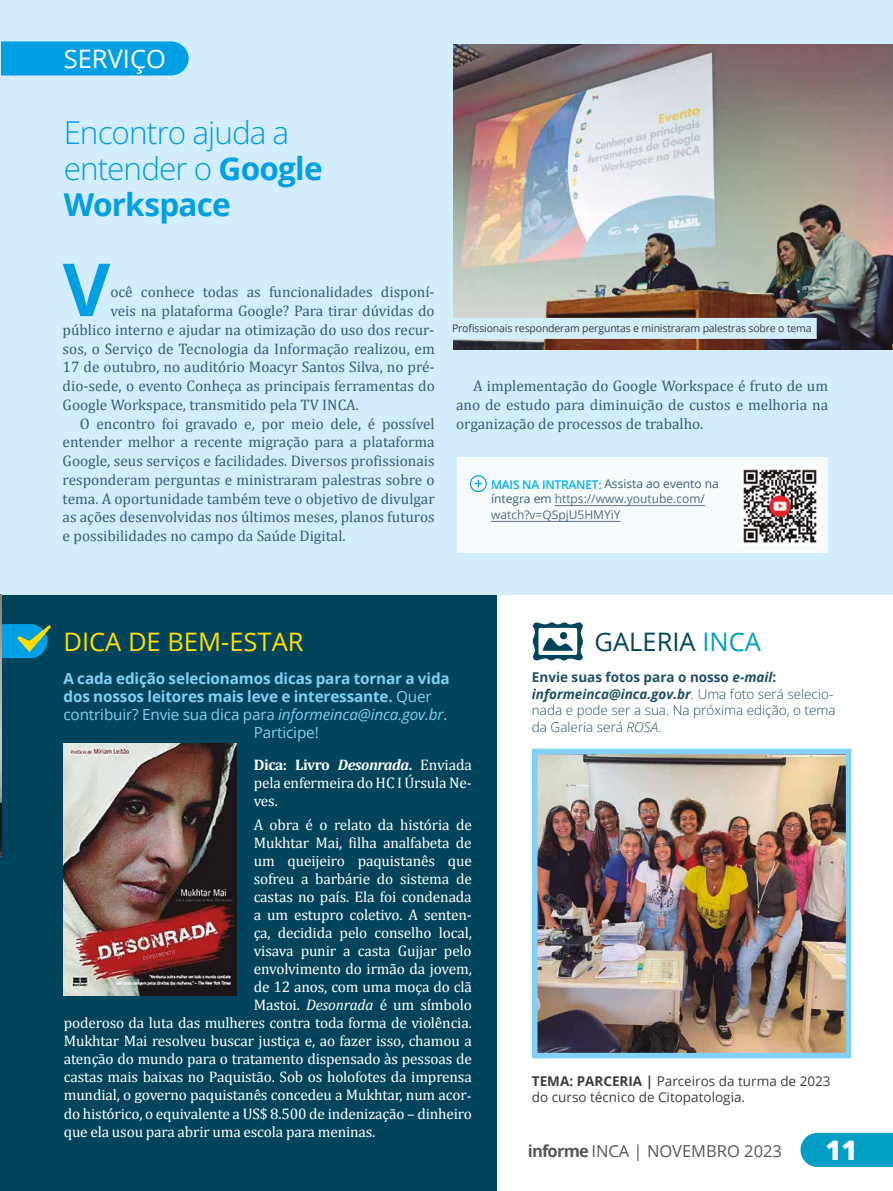
<style>
.page{position:relative;width:893px;height:1191px;background:#fff}
.page>*{position:absolute;margin:0;border:0;box-sizing:border-box;transform-origin:0 0}
.t1{font:700 73.35px "Open Sans";color:#009fe3}
.t2{font:31.5px/36px "Open Sans";letter-spacing:-.03em;color:#009fe3}
.t3{font:800 27px "Open Sans";color:#fff}
.t4{font:25.5px "Open Sans";color:#ffde00}
.t5{font:25.5px "Open Sans";color:#00445b}
.t6{font:25.5px "Open Sans";color:#fff}
.t7{font:16.5px "Open Sans";color:#575756}
.t8{font:15.3px/18.8px "Cambria";color:#395d73;text-align:justify}
.t9{font:15.3px/18px "Cambria";letter-spacing:-.01em;color:#fff;text-align:justify}
.t10{font:700 15.3px "Open Sans";letter-spacing:-.01em;color:#83d0f5}
.t11{font:15.3px "Open Sans";letter-spacing:-.01em;color:#83d0f5}
.t12{font:13.5px/16.5px "Open Sans";color:#204f66}
.t13{font:13.5px/16.5px "Open Sans";color:#3c3c3b}
.t14{font:12px/15.8px "Open Sans";color:#516c82}
.t15{font:10.5px "Open Sans";letter-spacing:-.015em;color:#3c3c3b}
.s1{font-weight:700}
.s2{font-weight:600;color:#00b1eb}
.s3{color:#395d73}
.s4{color:#009dc5}
.s5{font-weight:700;font-style:italic}
.s6{font-style:italic}
.s7{font-weight:400}
</style>
<div class="page">
<div style="left:0;top:0;width:893px;height:595px;background:#d4edfc"></div>
<img style="left:454px;top:45px;width:439px;height:304px">
<div style="left:0;top:595px;width:496px;height:596px;background:#00445b"></div>
<svg style="left:1px;top:624px;width:50px;height:34px;background:#269bb0"></svg>
<svg style="left:533px;top:622px;width:50px;height:39px"></svg>
<div style="left:560px;top:632px;width:7px;height:7px;background:#00445b;border-radius:50%"></div>
<img style="left:539px;top:755px;width:305px;height:296px">
<div style="left:532px;top:748px;width:319px;height:310px;border:6px solid #83d0f5"></div>
<div style="left:1px;top:41px;width:188px;height:34px;background:#009fe3"></div>
<img style="left:0;top:595px;width:1px;height:262px">
<img style="left:64px;top:743px;width:173px;height:252px">
<div style="left:452px;top:318px;width:365px;height:21px;background:#d4edfc"></div>
<div style="left:457px;top:458px;width:371px;height:95px;background:#f6fbfe"></div>
<hr style="left:555px;top:505px;width:150px;height:1px;background:#636f93">
<hr style="left:491px;top:521px;width:130px;height:1px;background:#636f93">
<svg style="left:470px;top:475px;width:17px;height:17px"></svg>
<img style="left:743px;top:469px;width:74px;height:74px">
<svg style="left:800px;top:1132px;width:93px;height:34px;background:#11a3c8"></svg>
<h3 class="t6" style="left:64px;top:41px;width:104px">SERVIÇO</h3>
<h2 class="t2" style="left:64px;top:113px;width:260px">Encontro ajuda a entender o <span class="s1">Google<br>Workspace</span></h2>
<h1 class="t1" style="left:63px;top:238px;width:49px">V</h1>
<p class="t8" style="left:110px;top:283px;width:326px">ocê conhece todas as funcionalidades disponí-</p>
<p class="t8" style="left:110px;top:301px;width:326px">veis na plataforma Google? Para tirar dúvidas do</p>
<p class="t8" style="left:63px;top:320px;width:374px">público interno e ajudar na otimização do uso dos recur-</p>
<p class="t8" style="left:63px;top:339px;width:374px">sos, o Serviço de Tecnologia da Informação realizou, em</p>
<p class="t8" style="left:63px;top:358px;width:374px">17 de outubro, no auditório Moacyr Santos Silva, no pré-</p>
<p class="t8" style="left:63px;top:376px;width:374px">dio-sede, o evento Conheça as principais ferramentas do</p>
<p class="t8" style="left:63px;top:395px;width:298px">Google Workspace, transmitido pela TV INCA.</p>
<p class="t8" style="left:80px;top:414px;width:357px">O encontro foi gravado e, por meio dele, é possível</p>
<p class="t8" style="left:63px;top:433px;width:374px">entender melhor a recente migração para a plataforma</p>
<p class="t8" style="left:63px;top:451px;width:374px">Google, seus serviços e facilidades. Diversos profissionais</p>
<p class="t8" style="left:63px;top:470px;width:374px">responderam perguntas e ministraram palestras sobre o</p>
<p class="t8" style="left:63px;top:489px;width:374px">tema. A oportunidade também teve o objetivo de divulgar</p>
<p class="t8" style="left:63px;top:508px;width:374px">as ações desenvolvidas nos últimos meses, planos futuros</p>
<p class="t8" style="left:63px;top:526px;width:284px">e possibilidades no campo da Saúde Digital.</p>
<p class="t15" style="left:452px;top:321px;width:361px">Profissionais responderam perguntas e ministraram palestras sobre o tema</p>
<p class="t8" style="left:456px;top:376px;width:374px;text-indent:17px">A implementação do Google Workspace é fruto de um ano de estudo para diminuição de custos e melhoria na organização de processos de trabalho.</p>
<p class="t14" style="left:491px;top:475px;width:229px"><span class="s2">MAIS NA INTRANET:</span> <span class="s3">Assista ao evento na íntegra em</span> https://www.youtube.com/ watch?v=QSpjU5HMYiY</p>
<h3 class="t4" style="left:63px;top:624px;width:242px">DICA DE BEM-ESTAR</h3>
<h3 class="t5" style="left:595px;top:624px;width:168px">GALERIA <span class="s4">INCA</span></h3>
<p class="t12" style="left:532px;top:668px;width:305px"><span class="s1">Envie suas fotos para o nosso</span> <span class="s5">e-mail</span><span class="s1">: </span><span class="s5">informeinca@inca.gov.br</span>. Uma foto será selecio&shy;nada e pode ser a sua. Na próxima edição, o tema da Galeria será <span class="s6">ROSA</span>.</p>
<p class="t10" style="left:63px;top:667px;width:388px">A cada edição selecionamos dicas para tornar a vida</p>
<p class="t10" style="left:63px;top:685px;width:370px">dos nossos leitores mais leve e interessante. <span class="s7">Quer</span></p>
<p class="t11" style="left:63px;top:703px;width:385px">contribuir? Envie sua dica para <span class="s6">informeinca@inca.gov.br</span>.</p>
<p class="t11" style="left:254px;top:721px;width:67px">Participe!</p>
<p class="t9" style="left:254px;top:755px;width:220px"><span class="s1">Dica: Livro</span> <span class="s5">Desonrada</span><span class="s1">.</span> Enviada pela enfermeira do HC I Úrsula Ne&shy;ves.</p>
<p class="t9" style="left:254px;top:816px;width:220px">A obra é o relato da história de</p>
<p class="t9" style="left:254px;top:834px;width:220px">Mukhtar Mai, filha analfabeta de</p>
<p class="t9" style="left:254px;top:852px;width:220px">um queijeiro paquistanês que</p>
<p class="t9" style="left:254px;top:870px;width:220px">sofreu a barbárie do sistema de</p>
<p class="t9" style="left:254px;top:888px;width:220px">castas no país. Ela foi condenada</p>
<p class="t9" style="left:254px;top:906px;width:220px">a um estupro coletivo. A senten-</p>
<p class="t9" style="left:254px;top:924px;width:220px">ça, decidida pelo conselho local,</p>
<p class="t9" style="left:254px;top:942px;width:220px">visava punir a casta Gujjar pelo</p>
<p class="t9" style="left:254px;top:960px;width:220px">envolvimento do irmão da jovem,</p>
<p class="t9" style="left:254px;top:978px;width:220px">de 12 anos, com uma moça do clã</p>
<p class="t9" style="left:254px;top:996px;width:220px">Mastoi. <span class="s6">Desonrada</span> é um símbolo</p>
<p class="t9" style="left:64px;top:1014px;width:409px">poderoso da luta das mulheres contra toda forma de violência.</p>
<p class="t9" style="left:64px;top:1032px;width:410px">Mukhtar Mai resolveu buscar justiça e, ao fazer isso, chamou a</p>
<p class="t9" style="left:64px;top:1050px;width:410px">atenção do mundo para o tratamento dispensado às pessoas de</p>
<p class="t9" style="left:64px;top:1068px;width:410px">castas mais baixas no Paquistão. Sob os holofotes da imprensa</p>
<p class="t9" style="left:64px;top:1086px;width:409px">mundial, o governo paquistanês concedeu a Mukhtar, num acor-</p>
<p class="t9" style="left:64px;top:1104px;width:410px">do histórico, o equivalente a US$ 8.500 de indenização – dinheiro</p>
<p class="t9" style="left:64px;top:1122px;width:313px">que ela usou para abrir uma escola para meninas.</p>
<p class="t13" style="left:532px;top:1072px;width:300px"><span class="s1">TEMA: PARCERIA |</span> Parceiros da turma de 2023 do curso técnico de Citopatologia.</p>
<h3 class="t3" style="left:828px;top:1123px;width:33px">11</h3>
<p class="t7" style="left:528px;top:1139px;width:256px"><span class="s1">informe</span> INCA | NOVEMBRO 2023</p>
<h3 class="t3" style="left:825px;top:1129px;width:33px">11</h3>
</div>
